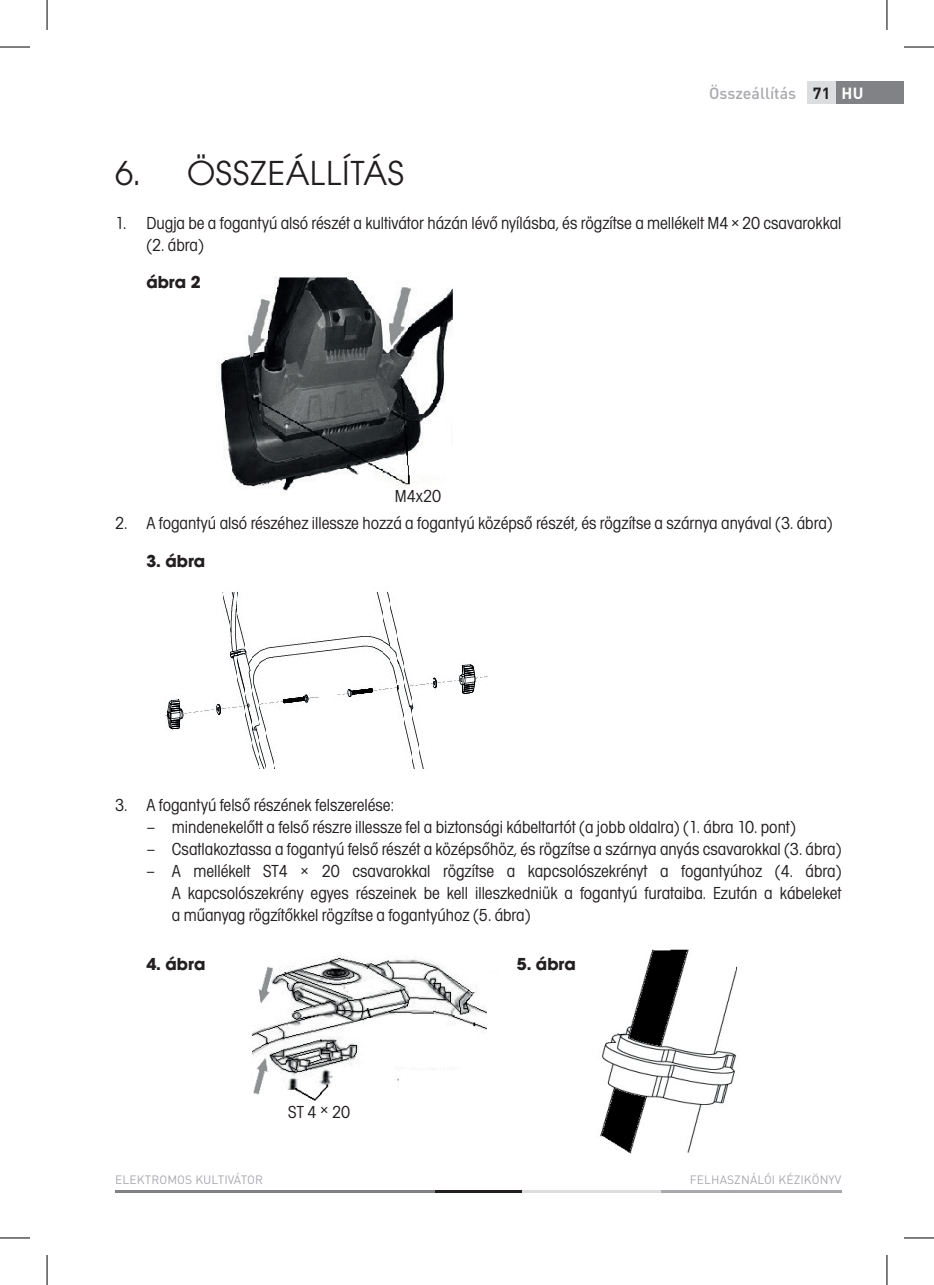
<style>
.page{position:relative;width:934px;height:1285px;background:#fff}
.page>*{position:absolute;margin:0;border:0;box-sizing:border-box;transform-origin:0 0}
.t1{font:36px "Avant Gar Got Itc TOT Boo";letter-spacing:.015em;color:#231f20}
.t2{font:18px/22px "Avant Gar Got Itc TOT Boo Con";color:#231f20}
.t3{font:700 18px "Avant Gar Got Itc TOT";color:#231f20}
.t4{font:500 16px "DIN Pro";color:#a8a9ad}
.t5{font:700 16px "DIN Pro";color:#231f20}
.t6{font:12px "DIN Pro";letter-spacing:.01em;color:#a8a9ad}
.s1{color:#fff}
</style>
<div class="page">
<hr style="left:660px;top:1189px;width:181px;height:3px;background:#a8a9ad">
<hr style="left:521px;top:1189px;width:139px;height:3px;background:#dcdddf">
<hr style="left:115px;top:1189px;width:319px;height:3px;background:#808285">
<hr style="left:434px;top:1189px;width:87px;height:3px;background:#231f20">
<img style="left:216px;top:276px;width:237px;height:220px">
<div style="left:146px;top:276px;width:93px;height:57px;background:#fff"></div>
<img style="left:165px;top:592px;width:323px;height:177px">
<img style="left:600px;top:949px;width:137px;height:205px">
<div style="left:516px;top:957px;width:93px;height:57px;background:#fff"></div>
<img style="left:252px;top:955px;width:242px;height:146px">
<div style="left:835px;top:81px;width:68px;height:23px;background:#808285"></div>
<div style="left:807px;top:81px;width:28px;height:23px;background:#dcdddf"></div>
<hr style="left:0;top:47px;width:30px;height:1px;background:#000">
<hr style="left:903px;top:47px;width:30px;height:1px;background:#000">
<hr style="left:0;top:1237px;width:30px;height:1px;background:#000">
<hr style="left:903px;top:1237px;width:30px;height:1px;background:#000">
<hr style="left:47px;top:0;width:1px;height:30px;background:#000">
<hr style="left:47px;top:1255px;width:1px;height:30px;background:#000">
<hr style="left:886px;top:0;width:1px;height:30px;background:#000">
<hr style="left:886px;top:1255px;width:1px;height:30px;background:#000">
<p class="t4" style="left:708px;top:82px;width:88px">Összeállítás</p>
<p class="t5" style="left:812px;top:82px;width:52px">71 <span class="s1">HU</span></p>
<h1 class="t1" style="left:115px;top:152px;width:291px">6. ÖSSZEÁLLÍTÁS</h1>
<p class="t2" style="left:146px;top:212px;width:696px;text-indent:-31px">1. Dugja be a fogantyú alsó részét a kultivátor házán lévő nyílásba, és rögzítse a mellékelt M4×20 csavarokkal (2. ábra)</p>
<p class="t3" style="left:146px;top:271px;width:56px">ábra 2</p>
<p class="t2" style="left:395px;top:485px;width:48px">M4x20</p>
<p class="t2" style="left:115px;top:512px;width:718px">2. A fogantyú alsó részéhez illessze hozzá a fogantyú középső részét, és rögzítse a szárnya anyával (3. ábra)</p>
<p class="t3" style="left:146px;top:550px;width:60px">3. ábra</p>
<p class="t2" style="left:115px;top:794px;width:280px">3. A fogantyú felső részének felszerelése:</p>
<p class="t2" style="left:146px;top:816px;width:650px">– mindenekelőtt a felső részre illessze fel a biztonsági kábeltartót (a jobb oldalra) (1. ábra 10. pont)</p>
<p class="t2" style="left:146px;top:838px;width:696px">– Csatlakoztassa a fogantyú felső részét a középsőhöz, és rögzítse a szárnya anyás csavarokkal (3. ábra)</p>
<p class="t2" style="left:172px;top:860px;width:671px;text-align:justify;text-indent:-26px">– A mellékelt ST4 × 20 csavarokkal rögzítse a kapcsolószekrényt a fogantyúhoz (4. ábra)<br>A kapcsolószekrény egyes részeinek be kell illeszkedniük a fogantyú furataiba. Ezután a kábeleket a műanyag rögzítőkkel rögzítse a fogantyúhoz (5. ábra)</p>
<p class="t3" style="left:146px;top:952px;width:60px">4. ábra</p>
<p class="t3" style="left:516px;top:952px;width:60px">5. ábra</p>
<p class="t2" style="left:288px;top:1101px;width:64px">ST 4 × 20</p>
<p class="t6" style="left:115px;top:1170px;width:149px">ELEKTROMOS KULTIVÁTOR</p>
<p class="t6" style="left:689px;top:1170px;width:153px">FELHASZNÁLÓI KÉZIKÖNYV</p>
</div>
